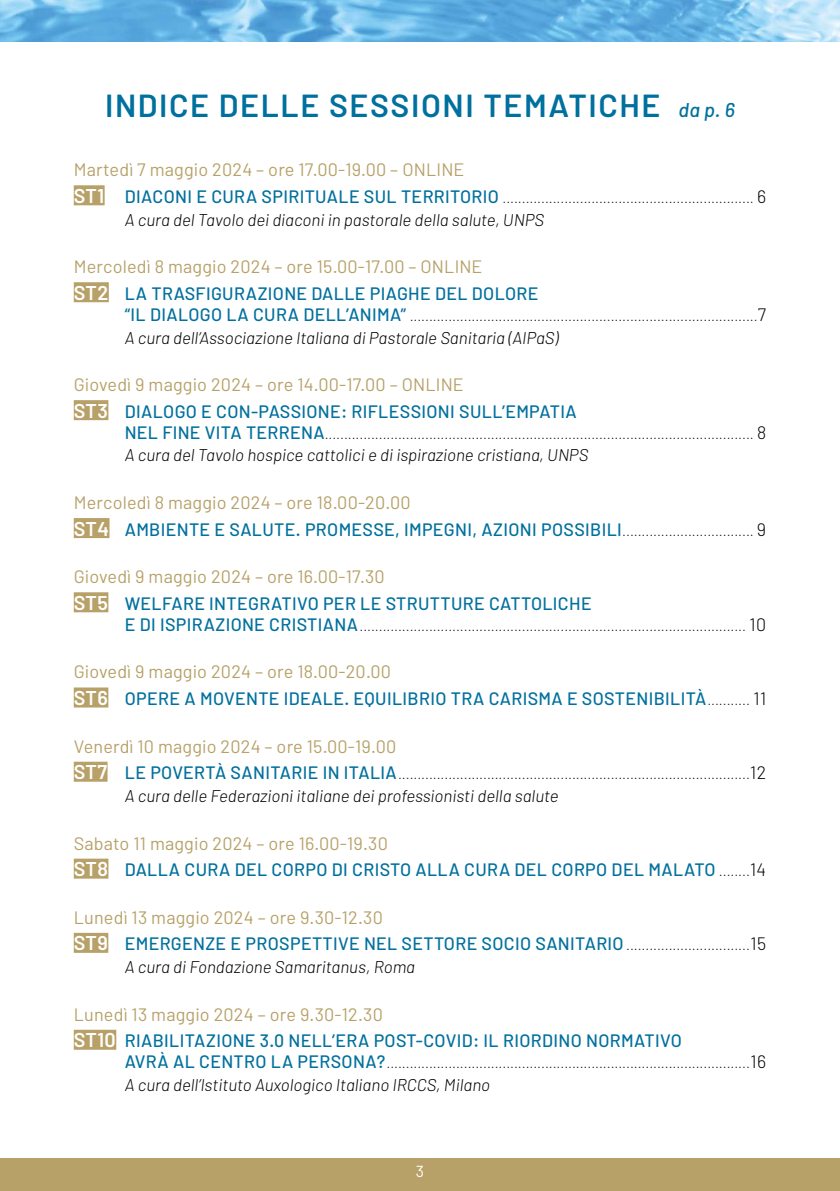
<style>
.page{position:relative;width:840px;height:1191px;background:#fff}
.page>*{position:absolute;margin:0;border:0;box-sizing:border-box;transform-origin:0 0}
.titolone{font:600 32px "Barlow";letter-spacing:.05em;color:#00709e}
.t1{font:500 18px "Barlow";letter-spacing:.02em;color:#00709e}
.t2{font:18px "Barlow";letter-spacing:.01em;color:#b7a168}
.t3{font:italic 300 17px "Barlow";color:#000}
.t4{font:16px "Barlow";color:#fff}
.t5{font:300 12px "Barlow";color:#000}
.s1{font-weight:500;font-style:italic;font-size:20px}
.s2{font-weight:600;font-size:20px;color:#fff}
.s3{font-weight:500;font-size:18px;color:#00709e}
.s4{font-size:18px}
.s5{font-weight:300;font-size:12px;color:#000}
.s6{font-weight:300;color:#000}
</style>
<div class="page">
<img style="left:0;top:0;width:839px;height:41px">
<div style="left:0;top:1158px;width:839px;height:33px;background:#b7a168"></div>
<div style="left:74px;top:185px;width:31px;height:20px;background:#b7a168"></div>
<div style="left:74px;top:282px;width:35px;height:20px;background:#b7a168"></div>
<div style="left:74px;top:400px;width:34px;height:20px;background:#b7a168"></div>
<div style="left:74px;top:518px;width:35px;height:20px;background:#b7a168"></div>
<div style="left:74px;top:592px;width:34px;height:20px;background:#b7a168"></div>
<div style="left:74px;top:687px;width:34px;height:20px;background:#b7a168"></div>
<div style="left:74px;top:761px;width:33px;height:20px;background:#b7a168"></div>
<div style="left:74px;top:858px;width:34px;height:20px;background:#b7a168"></div>
<div style="left:74px;top:932px;width:34px;height:20px;background:#b7a168"></div>
<div style="left:74px;top:1029px;width:42px;height:20px;background:#b7a168"></div>
<p class="titolone" style="left:105px;top:86px;width:631px">INDICE DELLE SESSIONI TEMATICHE <span class="s1">da p. 6</span></p>
<p class="t2" style="left:74px;top:159px;width:392px">Martedì 7 maggio 2024 – ore 17.00-19.00 – ONLINE</p>
<p class="t5" style="left:74px;top:191px;width:693px"><span class="s2">ST1</span> <span class="s3">DIACONI E CURA SPIRITUALE SUL TERRITORIO</span> ................................................................. <span class="s4">6</span></p>
<p class="t3" style="left:125px;top:209px;width:420px">A cura del Tavolo dei diaconi in pastorale della salute, UNPS</p>
<p class="t2" style="left:74px;top:255px;width:410px">Mercoledì 8 maggio 2024 – ore 15.00-17.00 – ONLINE</p>
<p class="t1" style="left:74px;top:282px;width:466px"><span class="s2">ST2</span> LA TRASFIGURAZIONE DALLE PIAGHE DEL DOLORE</p>
<p class="t5" style="left:125px;top:309px;width:642px"><span class="s3">“IL DIALOGO LA CURA DELL’ANIMA”</span> ..........................................................................................<span class="s4">7</span></p>
<p class="t3" style="left:125px;top:327px;width:435px">A cura dell’Associazione Italiana di Pastorale Sanitaria (AIPaS)</p>
<p class="t2" style="left:74px;top:373px;width:391px">Giovedì 9 maggio 2024 – ore 14.00-17.00 – ONLINE</p>
<p class="t1" style="left:74px;top:400px;width:504px"><span class="s2">ST3</span> DIALOGO E CON-PASSIONE: RIFLESSIONI SULL’EMPATIA</p>
<p class="t5" style="left:125px;top:427px;width:642px"><span class="s3">NEL FINE VITA TERRENA</span>............................................................................................................... <span class="s4">8</span></p>
<p class="t3" style="left:125px;top:445px;width:464px">A cura del Tavolo hospice cattolici e di ispirazione cristiana, UNPS</p>
<p class="t2" style="left:74px;top:491px;width:338px">Mercoledì 8 maggio 2024 – ore 18.00-20.00</p>
<p class="t1" style="left:74px;top:518px;width:693px"><span class="s2">ST4</span> AMBIENTE E SALUTE. PROMESSE, IMPEGNI, AZIONI POSSIBILI<span class="s5">..................................</span> <span class="s6">9</span></p>
<p class="t2" style="left:74px;top:565px;width:312px">Giovedì 9 maggio 2024 – ore 16.00-17.30</p>
<p class="t1" style="left:74px;top:592px;width:519px"><span class="s2">ST5</span> WELFARE INTEGRATIVO PER LE STRUTTURE CATTOLICHE</p>
<p class="t5" style="left:125px;top:619px;width:642px"><span class="s3">E DI ISPIRAZIONE CRISTIANA</span>.................................................................................................... <span class="s4">10</span></p>
<p class="t2" style="left:74px;top:661px;width:318px">Giovedì 9 maggio 2024 – ore 18.00-20.00</p>
<p class="t1" style="left:74px;top:687px;width:693px"><span class="s2">ST6</span> OPERE A MOVENTE IDEALE. EQUILIBRIO TRA CARISMA E SOSTENIBILITÀ<span class="s5">...........</span> <span class="s6">11</span></p>
<p class="t2" style="left:74px;top:735px;width:324px">Venerdì 10 maggio 2024 – ore 15.00-19.00</p>
<p class="t5" style="left:74px;top:767px;width:693px"><span class="s2">ST7</span> <span class="s3">LE POVERTÀ SANITARIE IN ITALIA</span>...........................................................................................<span class="s4">12</span></p>
<p class="t3" style="left:125px;top:785px;width:435px">A cura delle Federazioni italiane dei professionisti della salute</p>
<p class="t2" style="left:74px;top:832px;width:315px">Sabato 11 maggio 2024 – ore 16.00-19.30</p>
<p class="t1" style="left:74px;top:858px;width:693px"><span class="s2">ST8</span> DALLA CURA DEL CORPO DI CRISTO ALLA CURA DEL CORPO DEL MALATO <span class="s5">........</span><span class="s6">14</span></p>
<p class="t2" style="left:74px;top:906px;width:310px">Lunedì 13 maggio 2024 – ore 9.30-12.30</p>
<p class="t1" style="left:74px;top:932px;width:693px"><span class="s2">ST9</span> EMERGENZE E PROSPETTIVE NEL SETTORE SOCIO SANITARIO <span class="s5">................................</span><span class="s6">15</span></p>
<p class="t3" style="left:125px;top:956px;width:292px">A cura di Fondazione Samaritanus, Roma</p>
<p class="t2" style="left:74px;top:1003px;width:310px">Lunedì 13 maggio 2024 – ore 9.30-12.30</p>
<p class="t1" style="left:74px;top:1029px;width:609px"><span class="s2">ST10</span> RIABILITAZIONE 3.0 NELL’ERA POST-COVID: IL RIORDINO NORMATIVO</p>
<p class="t5" style="left:125px;top:1056px;width:642px"><span class="s3">AVRÀ AL CENTRO LA PERSONA?</span>..............................................................................................<span class="s4">16</span></p>
<p class="t3" style="left:125px;top:1074px;width:366px">A cura dell’Istituto Auxologico Italiano IRCCS, Milano</p>
<h3 class="t4" style="left:415px;top:1161px;width:10px">3</h3>
</div>
